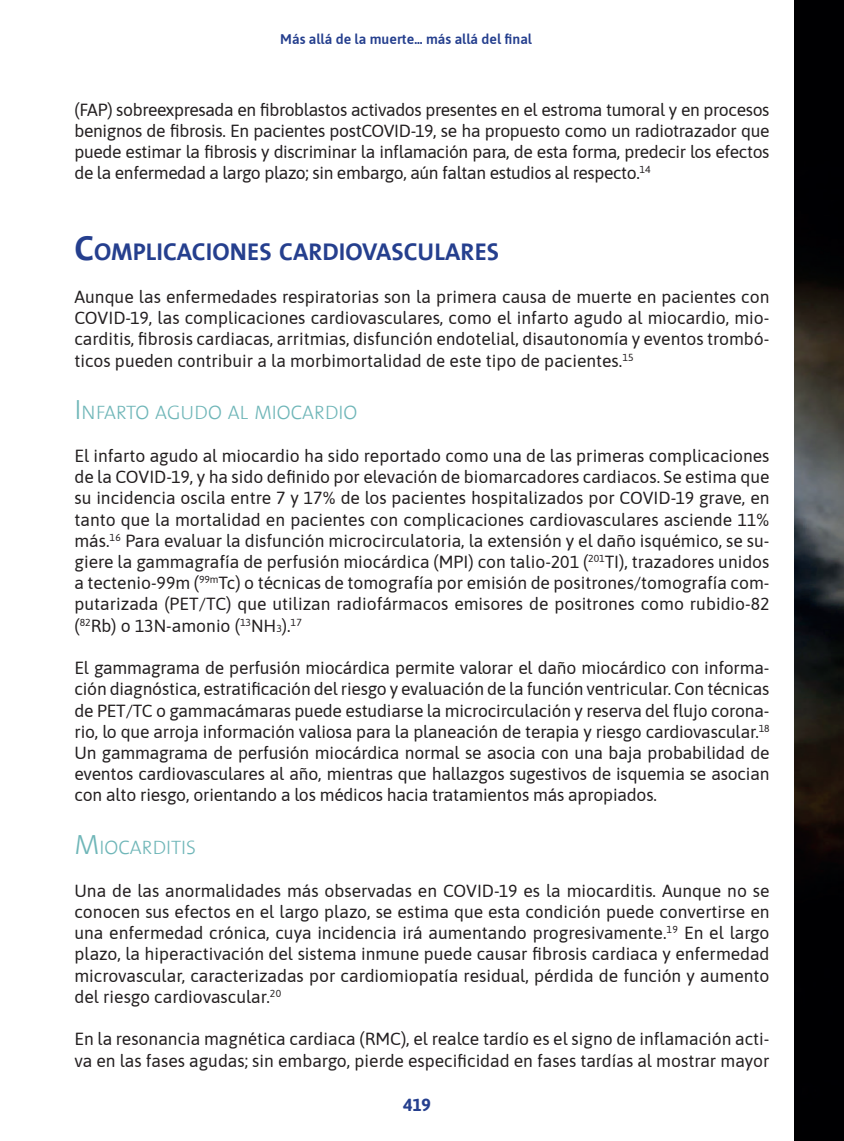
<style>
.page{position:relative;width:844px;height:1141px;background:#fff}
.page>*{position:absolute;margin:0;border:0;box-sizing:border-box;transform-origin:0 0}
.subtitulo{font:24.5px "The Sans Bold Caps";color:#253f8e}
.sub3{font:300 19.6px "The Sans";color:#6fb6b8}
.texto_gral{font:17.5px/21.2px "Asap";color:#231f20;text-align:justify}
.t1{font:700 17.5px "Asap";color:#253f8e}
.t2{font:600 14px "Asap";color:#253f8e}
.s1{font-size:35px}
.s2{font-size:28px}
.s3{font-size:10.15px}
</style>
<div class="page">
<img style="left:794px;top:0;width:49px;height:1141px">
<p class="t2" style="left:280px;top:30px;width:253px">Más allá de la muerte... más allá del final</p>
<p class="texto_gral" style="left:74px;top:98px;width:696px">(FAP) sobreexpresada en fibroblastos activados presentes en el estroma tumoral y en procesos benignos de fibrosis. En pacientes postCOVID-19, se ha propuesto como un radiotrazador que puede estimar la fibrosis y discriminar la inflamación para, de esta forma, predecir los efectos de la enfermedad a largo plazo; sin embargo, aún faltan estudios al respecto.<sup>14</sup></p>
<p class="subtitulo" style="left:74px;top:232px;width:426px"><span class="s1">C</span>OMPLICACIONES CARDIOVASCULARES</p>
<p class="texto_gral" style="left:74px;top:285px;width:696px">Aunque las enfermedades respiratorias son la primera causa de muerte en pacientes con COVID-19, las complicaciones cardiovasculares, como el infarto agudo al miocardio, mio&shy;carditis, fibrosis cardiacas, arritmias, disfunción endotelial, disautonomía y eventos trombó&shy;ticos pueden contribuir a la morbimortalidad de este tipo de pacientes.<sup>15</sup></p>
<p class="sub3" style="left:74px;top:397px;width:284px"><span class="s2">I</span> NFARTO AGUDO AL MIOCARDIO</p>
<p class="texto_gral" style="left:74px;top:444px;width:696px">El infarto agudo al miocardio ha sido reportado como una de las primeras complicaciones de la COVID-19, y ha sido definido por elevación de biomarcadores cardiacos. Se estima que su incidencia oscila entre 7 y 17% de los pacientes hospitalizados por COVID-19 grave, en tanto que la mortalidad en pacientes con complicaciones cardiovasculares asciende 11% más.<sup>16</sup> Para evaluar la disfunción microcirculatoria, la extensión y el daño isquémico, se su&shy;giere la gammagrafía de perfusión miocárdica (MPI) con talio-201 (<sup>201</sup>TI), trazadores unidos a tectenio-99m (<sup>99m</sup>Tc) o técnicas de tomografía por emisión de positrones/tomografía com&shy;putarizada (PET/TC) que utilizan radiofármacos emisores de positrones como rubidio-82 (<sup>82</sup>Rb) o 13N-amonio (<sup>13</sup>NH<span class="s3">3</span>).<sup>17</sup></p>
<p class="texto_gral" style="left:74px;top:656px;width:696px">El gammagrama de perfusión miocárdica permite valorar el daño miocárdico con informa&shy;ción diagnóstica, estratificación del riesgo y evaluación de la función ventricular. Con técnicas de PET/TC o gammacámaras puede estudiarse la microcirculación y reserva del flujo corona&shy;rio, lo que arroja información valiosa para la planeación de terapia y riesgo cardiovascular.<sup>18<br></sup>Un gammagrama de perfusión miocárdica normal se asocia con una baja probabilidad de eventos cardiovasculares al año, mientras que hallazgos sugestivos de isquemia se asocian con alto riesgo, orientando a los médicos hacia tratamientos más apropiados.</p>
<p class="sub3" style="left:74px;top:831px;width:123px"><span class="s2">M</span> IOCARDITIS</p>
<p class="texto_gral" style="left:74px;top:879px;width:696px">Una de las anormalidades más observadas en COVID-19 es la miocarditis. Aunque no se conocen sus efectos en el largo plazo, se estima que esta condición puede convertirse en una enfermedad crónica, cuya incidencia irá aumentando progresivamente.<sup>19</sup> En el largo plazo, la hiperactivación del sistema inmune puede causar fibrosis cardiaca y enfermedad microvascular, caracterizadas por cardiomiopatía residual, pérdida de función y aumento del riesgo cardiovascular.<sup>20</sup></p>
<p class="texto_gral" style="left:74px;top:1028px;width:696px">En la resonancia magnética cardiaca (RMC), el realce tardío es el signo de inflamación acti&shy;va en las fases agudas; sin embargo, pierde especificidad en fases tardías al mostrar mayor</p>
<p class="t1" style="left:403px;top:1093px;width:29px">419</p>
</div>
